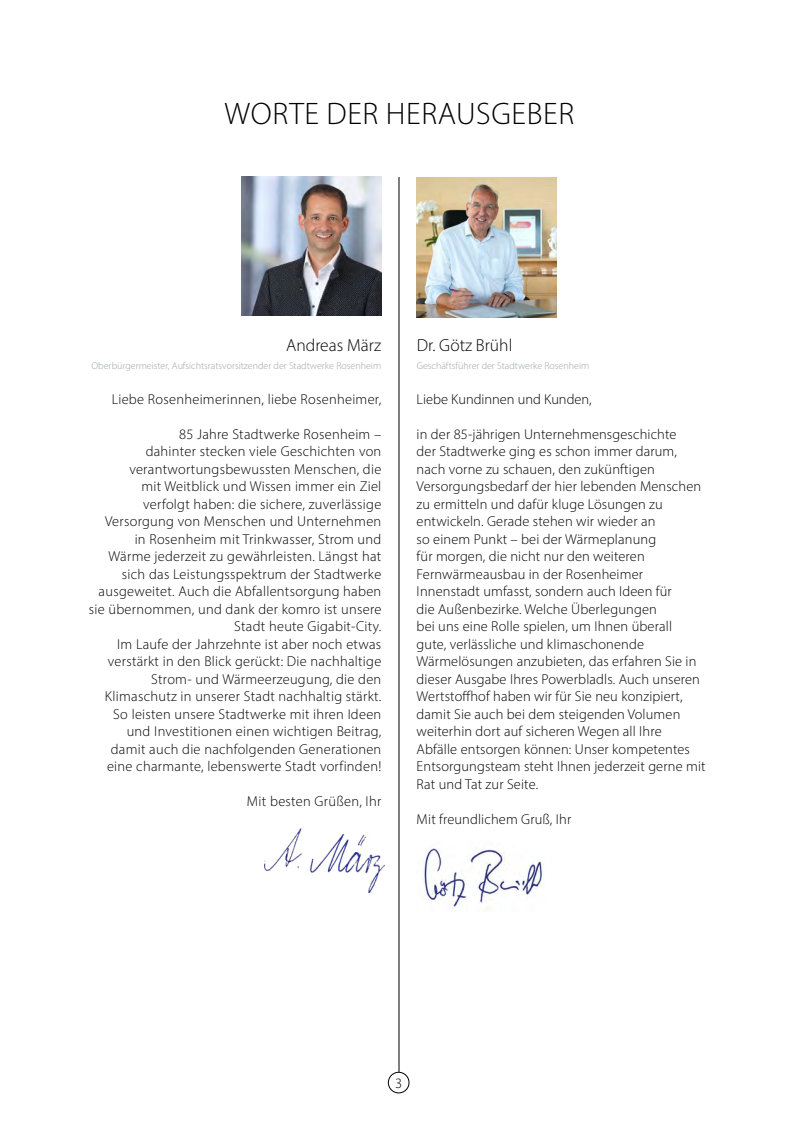
<style>
.page{position:relative;width:798px;height:1134px;background:#fff}
.page>*{position:absolute;margin:0;border:0;box-sizing:border-box;transform-origin:0 0}
.t1{font:300 31.25px "Myriad Pro";letter-spacing:.02em;color:#000}
.t2{font:300 17.5px "Myriad Pro";color:#000}
.t3{font:300 14.38px/17.5px "Myriad Pro";letter-spacing:.015em;color:#000}
.t4{font:300 10px "Myriad Pro";color:#98a4ad}
</style>
<div class="page">
<div style="left:388px;top:1072px;width:21px;height:21px;border:1px solid #000;border-radius:50%"></div>
<img style="left:241px;top:176px;width:140px;height:140px">
<img style="left:264px;top:829px;width:121px;height:64px">
<img style="left:416px;top:177px;width:140px;height:140px">
<hr style="left:398px;top:177px;width:1px;height:895px;background:#000">
<img style="left:423px;top:848px;width:121px;height:59px">
<h1 class="t1" style="left:224px;top:94px;width:351px">WORTE DER HERAUSGEBER</h1>
<p class="t2" style="left:286px;top:335px;width:96px">Andreas März</p>
<p class="t4" style="left:91px;top:359px;width:291px">Oberbürgermeister, Aufsichtsratsvorsitzender der Stadtwerke Rosenheim</p>
<p class="t3" style="left:112px;top:390px;width:271px">Liebe Rosenheimerinnen, liebe Rosenheimer,</p>
<p class="t3" style="left:89px;top:425px;width:294px;text-align:right">85 Jahre Stadtwerke Rosenheim –<br>dahinter stecken viele Geschichten von verantwortungsbewussten Menschen, die<br>mit Weitblick und Wissen immer ein Ziel<br>verfolgt haben: die sichere, zuverlässige Versorgung von Menschen und Unternehmen<br>in Rosenheim mit Trinkwasser, Strom und<br>Wärme jederzeit zu gewährleisten. Längst hat sich das Leistungsspektrum der Stadtwerke ausgeweitet. Auch die Abfallentsorgung haben sie übernommen, und dank der komro ist unsere Stadt heute Gigabit-City.<br>Im Laufe der Jahrzehnte ist aber noch etwas verstärkt in den Blick gerückt: Die nachhaltige Strom- und Wärmeerzeugung, die den Klimaschutz in unserer Stadt nachhaltig stärkt.<br>So leisten unsere Stadtwerke mit ihren Ideen und Investitionen einen wichtigen Beitrag, damit auch die nachfolgenden Generationen eine charmante, lebenswerte Stadt vorfinden!</p>
<p class="t3" style="left:247px;top:792px;width:136px">Mit besten Grüßen, Ihr</p>
<p class="t2" style="left:416px;top:335px;width:97px">Dr. Götz Brühl</p>
<p class="t4" style="left:416px;top:359px;width:174px">Geschäftsführer der Stadtwerke Rosenheim</p>
<p class="t3" style="left:416px;top:390px;width:176px">Liebe Kundinnen und Kunden,</p>
<p class="t3" style="left:416px;top:425px;width:290px">in der 85-jährigen Unternehmensgeschichte<br>der Stadtwerke ging es schon immer darum, nach vorne zu schauen, den zukünftigen Versorgungsbedarf der hier lebenden Menschen zu ermitteln und dafür kluge Lösungen zu entwickeln. Gerade stehen wir wieder an<br>so einem Punkt – bei der Wärmeplanung<br>für morgen, die nicht nur den weiteren Fernwärmeausbau in der Rosenheimer Innenstadt umfasst, sondern auch Ideen für<br>die Außenbezirke. Welche Überlegungen<br>bei uns eine Rolle spielen, um Ihnen überall<br>gute, verlässliche und klimaschonende Wärmelösungen anzubieten, das erfahren Sie in dieser Ausgabe Ihres Powerbladls. Auch unseren Wertstoffhof haben wir für Sie neu konzipiert, damit Sie auch bei dem steigenden Volumen weiterhin dort auf sicheren Wegen all Ihre Abfälle entsorgen können: Unser kompetentes Entsorgungsteam steht Ihnen jederzeit gerne mit Rat und Tat zur Seite.</p>
<p class="t3" style="left:416px;top:810px;width:156px">Mit freundlichem Gruß, Ihr</p>
<p class="t3" style="left:395px;top:1074px;width:9px">3</p>
</div>
